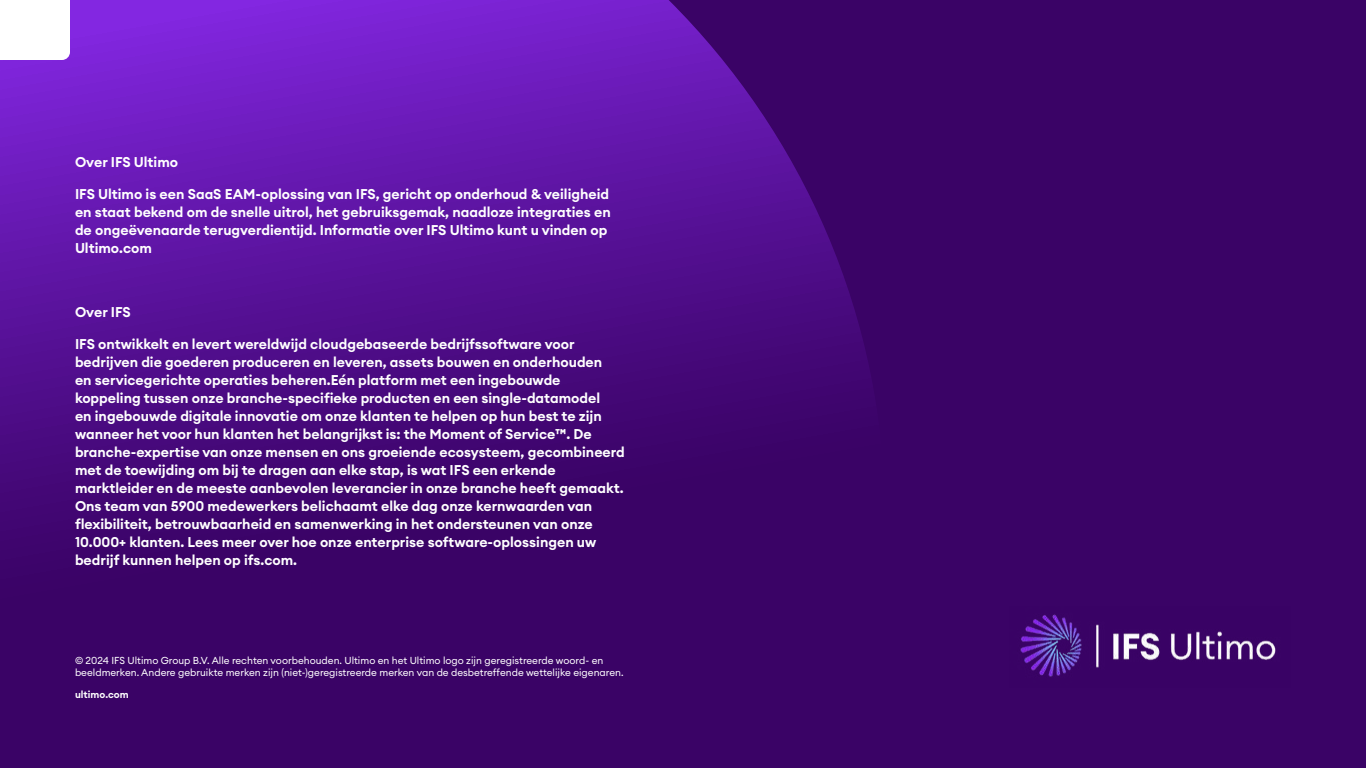
<style>
.page{position:relative;width:1366px;height:768px;background:#3a0366}
.page>*{position:absolute;margin:0;border:0;box-sizing:border-box;transform-origin:0 0}
.t1{font:600 14px/18px "Euclid Circular A";color:#fff}
.t2{font:10px/12px "Euclid Circular A";color:#fff}
.t3{font:600 10px "Euclid Circular A";color:#fff}
</style>
<div class="page">
<svg style="left:0;top:0;width:871px;height:531px"></svg>
<img style="left:1020px;top:614px;width:256px;height:63px">
<div style="left:0;top:0;width:70px;height:60px;background:#fff"></div>
<p class="t1" style="left:75px;top:153px;width:105px">Over IFS Ultimo</p>
<p class="t1" style="left:75px;top:185px;width:537px">IFS Ultimo is een SaaS EAM-oplossing van IFS, gericht op onderhoud &amp; veiligheid en staat bekend om de snelle uitrol, het gebruiksgemak, naadloze integraties en de ongeëvenaarde terugverdientijd. Informatie over IFS Ultimo kunt u vinden op Ultimo.com</p>
<p class="t1" style="left:75px;top:303px;width:57px">Over IFS</p>
<p class="t1" style="left:75px;top:335px;width:551px">IFS ontwikkelt en levert wereldwijd cloudgebaseerde bedrijfssoftware voor bedrijven die goederen produceren en leveren, assets bouwen en onderhouden<br>en servicegerichte operaties beheren.Eén platform met een ingebouwde koppeling tussen onze branche-specifieke producten en een single-datamodel<br>en ingebouwde digitale innovatie om onze klanten te helpen op hun best te zijn wanneer het voor hun klanten het belangrijkst is: the Moment of Service™️. De branche-expertise van onze mensen en ons groeiende ecosysteem, gecombineerd met de toewijding om bij te dragen aan elke stap, is wat IFS een erkende marktleider en de meeste aanbevolen leverancier in onze branche heeft gemaakt.<br>Ons team van 5900 medewerkers belichaamt elke dag onze kernwaarden van flexibiliteit, betrouwbaarheid en samenwerking in het ondersteunen van onze 10.000+ klanten. Lees meer over hoe onze enterprise software-oplossingen uw bedrijf kunnen helpen op ifs.com.</p>
<p class="t2" style="left:75px;top:654px;width:550px">© 2024 IFS Ultimo Group B.V. Alle rechten voorbehouden. Ultimo en het Ultimo logo zijn geregistreerde woord- en beeldmerken. Andere gebruikte merken zijn (niet-)geregistreerde merken van de desbetreffende wettelijke eigenaren.</p>
<p class="t3" style="left:75px;top:688px;width:55px">ultimo.com</p>
</div>
